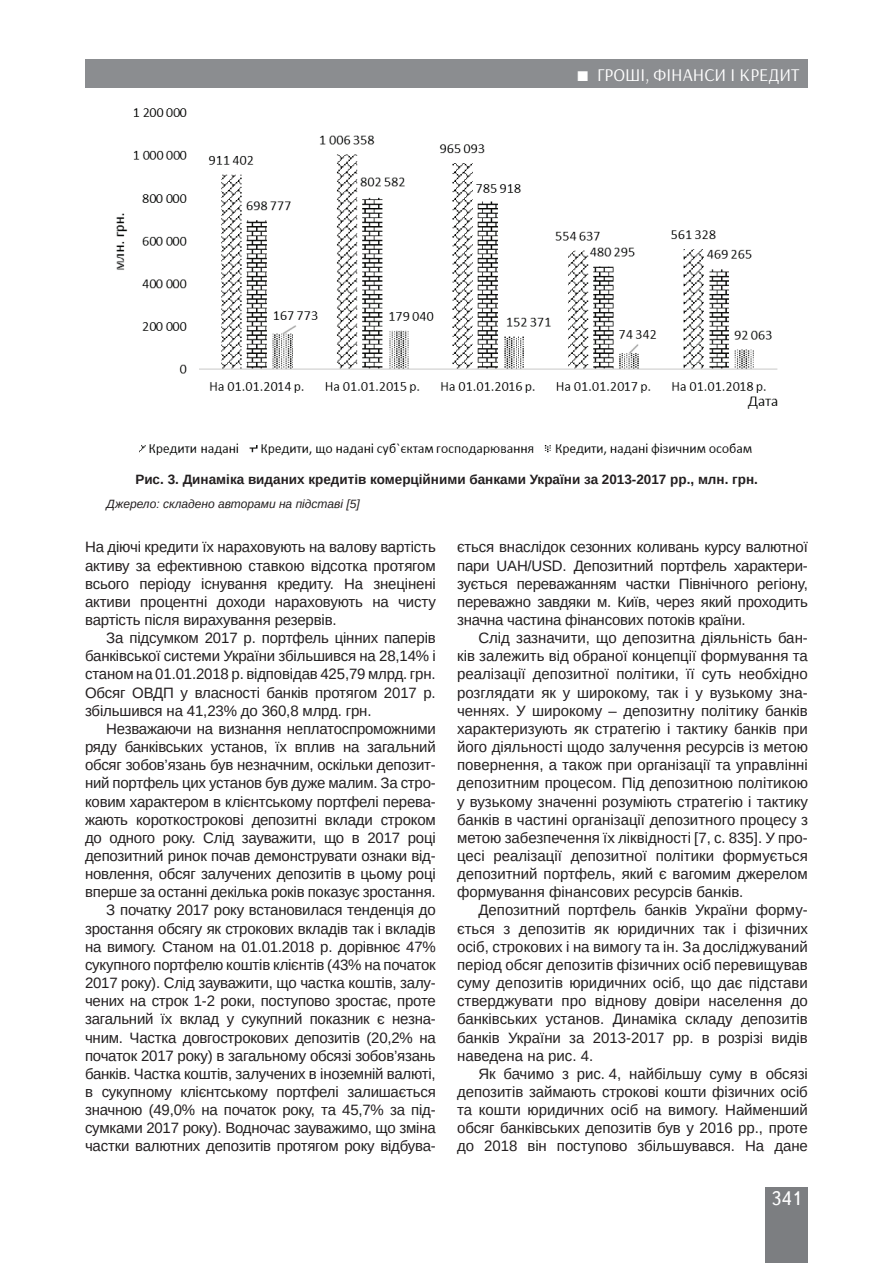
<style>
.page{position:relative;width:893px;height:1263px;background:#fff}
.page>*{position:absolute;margin:0;border:0;box-sizing:border-box;transform-origin:0 0}
.t1{font:19.5px "Ukrainian Text";color:#fff}
.t2{font:18px "Arsenal";color:#fff}
.t3{font:15px/18.1px "Arimo";letter-spacing:-.015em;color:#231f20;text-align:justify}
.t4{font:700 13.5px "Arimo";color:#231f20}
.t5{font:italic 12px "Arimo";color:#231f20}
</style>
<div class="page">
<div style="left:765px;top:1187px;width:43px;height:76px;background:#7c7e81"></div>
<div style="left:85px;top:60px;width:723px;height:28px;background:#8b8d90"></div>
<img style="left:116px;top:108px;width:662px;height:348px">
<p class="t2" style="left:597px;top:64px;width:204px">Гроші, фінанси і кредит</p>
<p class="t4" style="left:135px;top:470px;width:624px">Рис. 3. Динаміка виданих кредитів комерційними банками України за 2013-2017 рр., млн. грн.</p>
<p class="t5" style="left:107px;top:496px;width:255px">Джерело: складено авторами на підставі [5]</p>
<p class="t3" style="left:85px;top:538px;width:352px">На діючі кредити їх нараховують на валову вартість активу за ефективною ставкою відсотка протягом всього періоду існування кредиту. На знецінені активи процентні доходи нараховують на чисту вартість після вирахування резервів.</p>
<p class="t3" style="left:85px;top:629px;width:352px;text-indent:21px">За підсумком 2017 р. портфель цінних паперів банківської системи України збільшився на 28,14% і станом на 01.01.2018 р. відповідав 425,79 млрд. грн.<br>Обсяг ОВДП у власності банків протягом 2017 р. збільшився на 41,23% до 360,8 млрд. грн.</p>
<p class="t3" style="left:85px;top:720px;width:352px;text-align:right">Незважаючи на визнання неплатоспроможними ряду банківських установ, їх вплив на загальний обсяг зобов’язань був незначним, оскільки депозит&shy;ний портфель цих установ був дуже малим. За стро&shy;ковим характером в клієнтському портфелі перева&shy;жають короткострокові депозитні вклади строком до одного року. Слід зауважити, що в 2017 році депозитний ринок почав демонструвати ознаки від&shy;новлення, обсяг залучених депозитів в цьому році вперше за останні декілька років показує зростання.<br>З початку 2017 року встановилася тенденція до зростання обсягу як строкових вкладів так і вкладів на вимогу. Станом на 01.01.2018 р. дорівнює 47% сукупного портфелю коштів клієнтів (43% на початок 2017 року). Слід зауважити, що частка коштів, залу&shy;чених на строк 1-2 роки, поступово зростає, проте загальний їх вклад у сукупний показник є незна&shy;чним. Частка довгострокових депозитів (20,2% на початок 2017 року) в загальному обсязі зобов’язань банків. Частка коштів, залучених в іноземній валюті, в сукупному клієнтському портфелі залишається значною (49,0% на початок року, та 45,7% за під&shy;сумками 2017 року). Водночас зауважимо, що зміна частки валютних депозитів протягом року відбува-</p>
<p class="t3" style="left:457px;top:538px;width:352px">ється внаслідок сезонних коливань курсу валютної пари UAH/USD. Депозитний портфель характери&shy;зується переважанням частки Північного регіону, переважно завдяки м. Київ, через який проходить значна частина фінансових потоків країни.</p>
<p class="t3" style="left:457px;top:629px;width:352px;text-indent:21px">Слід зазначити, що депозитна діяльність бан&shy;ків залежить від обраної концепції формування та реалізації депозитної політики, її суть необхідно розглядати як у широкому, так і у вузькому зна&shy;ченнях. У широкому – депозитну політику банків характеризують як стратегію і тактику банків при його діяльності щодо залучення ресурсів із метою повернення, а також при організації та управлінні депозитним процесом. Під депозитною політикою у вузькому значенні розуміють стратегію і тактику банків в частині організації депозитного процесу з метою забезпечення їх ліквідності [7, с. 835]. У про&shy;цесі реалізації депозитної політики формується депозитний портфель, який є вагомим джерелом формування фінансових ресурсів банків.</p>
<p class="t3" style="left:457px;top:901px;width:352px;text-indent:21px">Депозитний портфель банків України форму&shy;ється з депозитів як юридичних так і фізичних осіб, строкових і на вимогу та ін. За досліджуваний період обсяг депозитів фізичних осіб перевищував суму депозитів юридичних осіб, що дає підстави стверджувати про віднову довіри населення до банківських установ. Динаміка складу депозитів банків України за 2013-2017 рр. в розрізі видів наведена на рис. 4.</p>
<p class="t3" style="left:457px;top:1065px;width:352px;text-indent:21px">Як бачимо з рис. 4, найбільшу суму в обсязі депозитів займають строкові кошти фізичних осіб та кошти юридичних осіб на вимогу. Найменший обсяг банківських депозитів був у 2016 рр., проте до 2018 він поступово збільшувався. На дане</p>
<h1 class="t1" style="left:771px;top:1188px;width:32px">341</h1>
</div>
